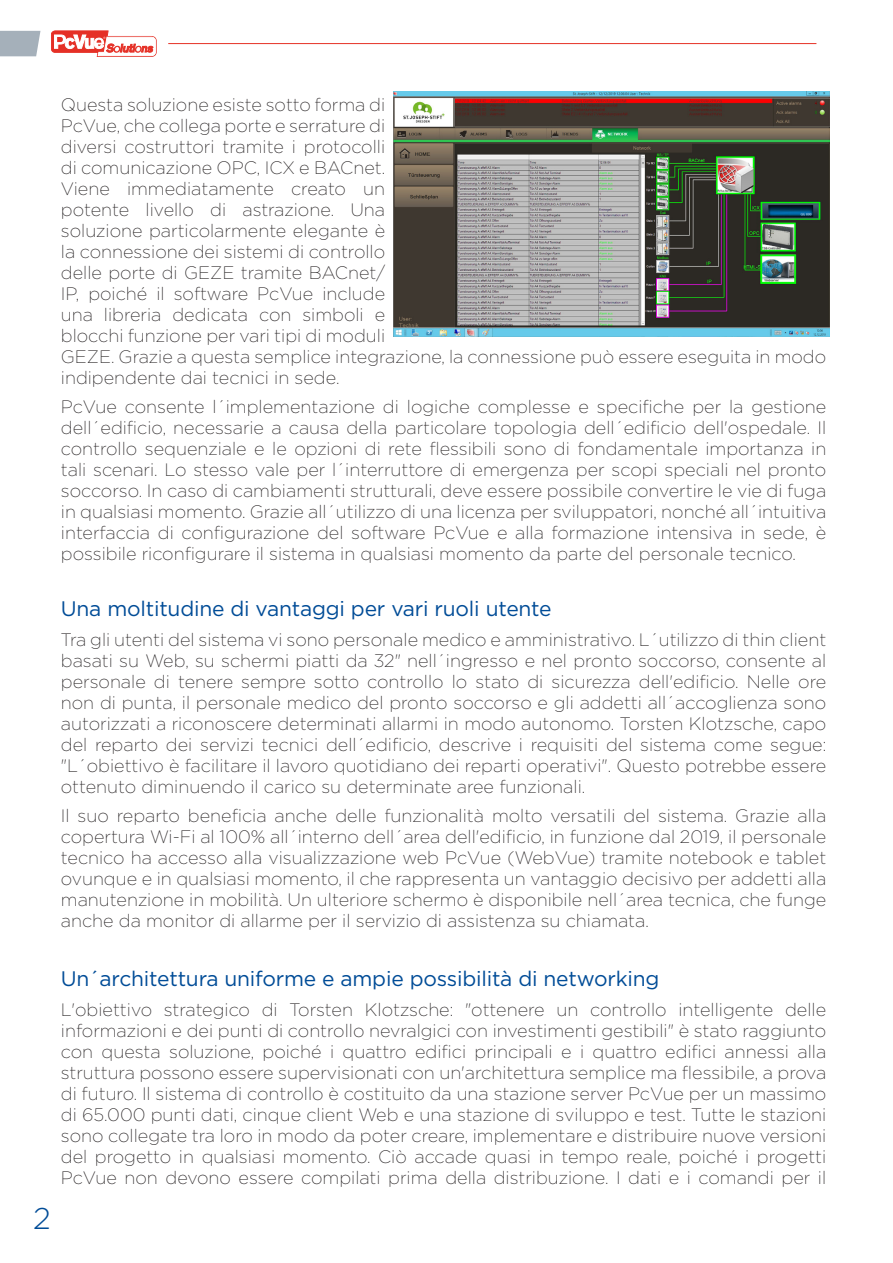
<style>
.page{position:relative;width:893px;height:1263px;background:#fff}
.page>*{position:absolute;margin:0;border:0;box-sizing:border-box;transform-origin:0 0}
.t1{font:300 30px "Gotham";color:#004c97}
.t2{font:21px "Gotham";letter-spacing:-.01em;color:#004c97}
.t3{font:200 18px/21px "Gotham";color:#231f20;text-align:justify}
</style>
<div class="page">
<img style="left:394px;top:92px;width:436px;height:245px">
<svg style="left:0;top:31px;width:40px;height:25px"></svg>
<hr style="left:168px;top:43px;width:648px;height:1px;background:#e53025">
<svg style="left:51px;top:31px;width:105px;height:25px"></svg>
<p class="t3" style="left:61px;top:93px;width:767px;text-align:left">Questa soluzione esiste sotto forma di<br>PcVue, che collega porte e serrature di<br>diversi costruttori tramite i protocolli<br>di comunicazione OPC, ICX e BACnet.<br>Viene immediatamente creato un<br>potente livello di astrazione. Una<br>soluzione particolarmente elegante è<br>la connessione dei sistemi di controllo<br>delle porte di GEZE tramite BACnet/<br>IP, poiché il software PcVue include<br>una libreria dedicata con simboli e<br>blocchi funzione per vari tipi di moduli<br>GEZE. Grazie a questa semplice integrazione, la connessione può essere eseguita in modo indipendente dai tecnici in sede.</p>
<p class="t3" style="left:61px;top:396px;width:767px">PcVue consente l´implementazione di logiche complesse e specifiche per la gestione dell´edificio, necessarie a causa della particolare topologia dell´edificio dell'ospedale. Il controllo sequenziale e le opzioni di rete flessibili sono di fondamentale importanza in tali scenari. Lo stesso vale per l´interruttore di emergenza per scopi speciali nel pronto soccorso. In caso di cambiamenti strutturali, deve essere possibile convertire le vie di fuga in qualsiasi momento. Grazie all´utilizzo di una licenza per sviluppatori, nonché all´intuitiva interfaccia di configurazione del software PcVue e alla formazione intensiva in sede, è possibile riconfigurare il sistema in qualsiasi momento da parte del personale tecnico.</p>
<p class="t2" style="left:61px;top:595px;width:492px">Una moltitudine di vantaggi per vari ruoli utente</p>
<p class="t3" style="left:61px;top:628px;width:767px">Tra gli utenti del sistema vi sono personale medico e amministrativo. L´utilizzo di thin client basati su Web, su schermi piatti da 32" nell´ingresso e nel pronto soccorso, consente al personale di tenere sempre sotto controllo lo stato di sicurezza dell'edificio. Nelle ore non di punta, il personale medico del pronto soccorso e gli addetti all´accoglienza sono autorizzati a riconoscere determinati allarmi in modo autonomo. Torsten Klotzsche, capo del reparto dei servizi tecnici dell´edificio, descrive i requisiti del sistema come segue: "L´obiettivo è facilitare il lavoro quotidiano dei reparti operativi". Questo potrebbe essere ottenuto diminuendo il carico su determinate aree funzionali.</p>
<p class="t3" style="left:61px;top:805px;width:767px">Il suo reparto beneficia anche delle funzionalità molto versatili del sistema. Grazie alla copertura Wi-Fi al 100% all´interno dell´area dell'edificio, in funzione dal 2019, il personale tecnico ha accesso alla visualizzazione web PcVue (WebVue) tramite notebook e tablet ovunque e in qualsiasi momento, il che rappresenta un vantaggio decisivo per addetti alla manutenzione in mobilità. Un ulteriore schermo è disponibile nell´area tecnica, che funge anche da monitor di allarme per il servizio di assistenza su chiamata.</p>
<h1 class="t1" style="left:33px;top:1199px;width:19px">2</h1>
<p class="t2" style="left:61px;top:965px;width:600px">Un´architettura uniforme e ampie possibilità di networking</p>
<p class="t3" style="left:61px;top:998px;width:767px">L'obiettivo strategico di Torsten Klotzsche: "ottenere un controllo intelligente delle informazioni e dei punti di controllo nevralgici con investimenti gestibili" è stato raggiunto con questa soluzione, poiché i quattro edifici principali e i quattro edifici annessi alla struttura possono essere supervisionati con un'architettura semplice ma flessibile, a prova di futuro. Il sistema di controllo è costituito da una stazione server PcVue per un massimo di 65.000 punti dati, cinque client Web e una stazione di sviluppo e test. Tutte le stazioni sono collegate tra loro in modo da poter creare, implementare e distribuire nuove versioni del progetto in qualsiasi momento. Ciò accade quasi in tempo reale, poiché i progetti PcVue non devono essere compilati prima della distribuzione. I dati e i comandi per il</p>
</div>
